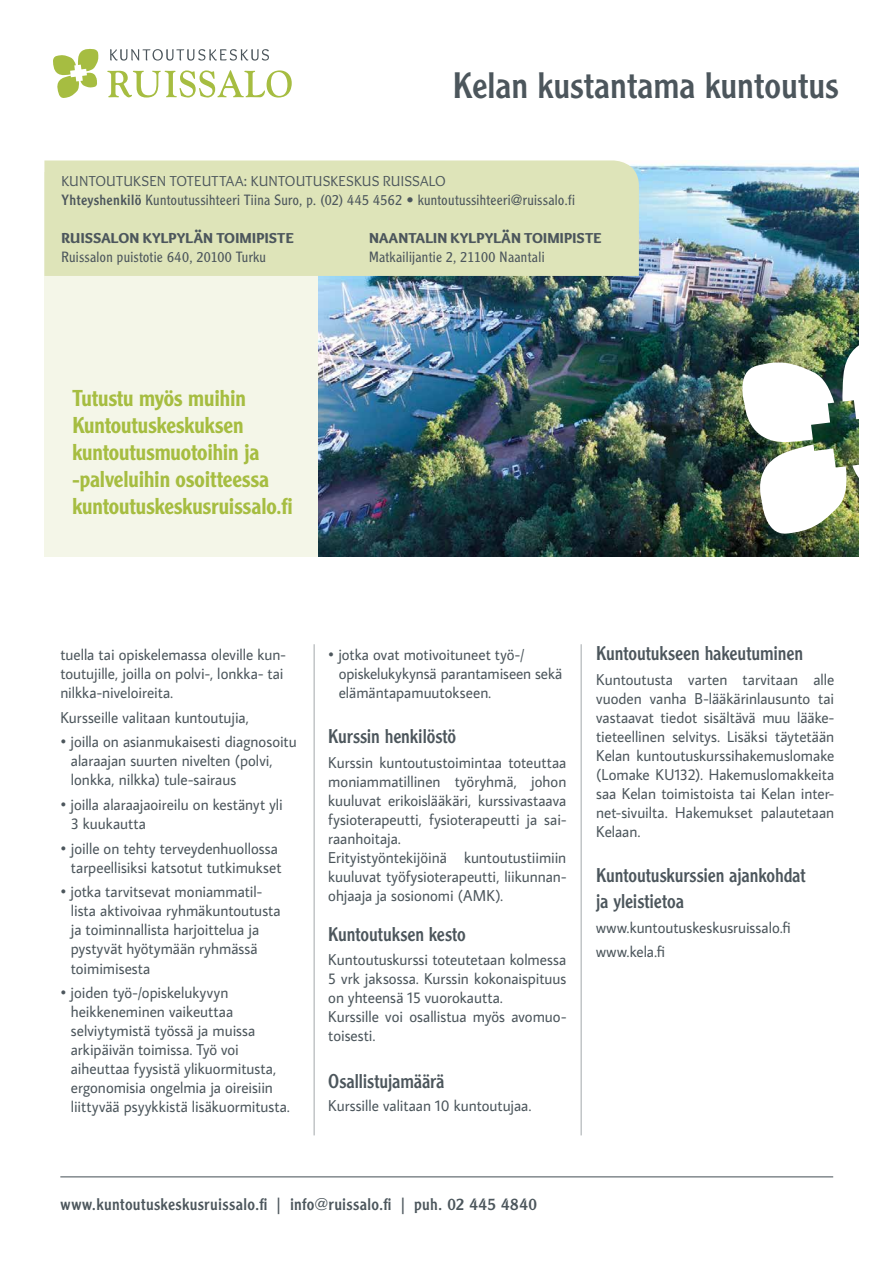
<style>
.page{position:relative;width:893px;height:1263px;background:#fff}
.page>*{position:absolute;margin:0;border:0;box-sizing:border-box;transform-origin:0 0}
.t1{font:36px "Clearface Gothic LT Std";color:#4c565c}
.t2{font:500 22.5px/27px "Clearface Gothic LT Std";letter-spacing:-.005em;color:#a6bd41;scale:.96 1}
.t3{font:19.5px/26px "Clearface Gothic LT Std";letter-spacing:-.005em;color:#4c565c;scale:.96 1}
.t4{font:16.5px "Clearface Gothic LT Std";letter-spacing:.025em;color:#4c565c}
.t5{font:15.75px/19px "Average Sans";color:#4c565c;scale:.96 1}
.t6{font:900 15px "Overlock";letter-spacing:.015em;color:#4c565c}
.t7{font:15px "Overlock";letter-spacing:.01em;color:#4c565c}
.t8{font:300 14.55px "Clearface Gothic LT Std";letter-spacing:.02em;color:#4c565c}
.s1{font-weight:400}
</style>
<div class="page">
<div style="left:44px;top:172px;width:275px;height:384px;background:#f4f6e8"></div>
<img style="left:319px;top:164px;width:540px;height:392px">
<svg style="left:110px;top:49px;width:159px;height:12px"></svg>
<svg style="left:107px;top:70px;width:185px;height:28px"></svg>
<svg style="left:53px;top:48px;width:46px;height:50px"></svg>
<img style="left:734px;top:332px;width:125px;height:204px">
<hr style="left:60px;top:1176px;width:773px;height:1px;background:#4c565c">
<hr style="left:314px;top:644px;width:1px;height:491px;background:#4c565c">
<hr style="left:581px;top:644px;width:1px;height:491px;background:#4c565c">
<div style="left:44px;top:160px;width:595px;height:116px;background:#dee4b9"></div>
<h1 class="t1" style="left:453px;top:63px;width:387px">Kelan kustantama kuntoutus</h1>
<p class="t7" style="left:61px;top:172px;width:386px">KUNTOUTUKSEN TOTEUTTAA: KUNTOUTUSKESKUS RUISSALO</p>
<p class="t8" style="left:61px;top:191px;width:515px"><span class="s1">Yhteyshenkilö</span> Kuntoutussihteeri Tiina Suro, p. (02) 445 4562 • kuntoutussihteeri@ruissalo.fi</p>
<p class="t6" style="left:61px;top:228px;width:234px">RUISSALON KYLPYLÄN TOIMIPISTE</p>
<p class="t8" style="left:61px;top:248px;width:206px">Ruissalon puistotie 640, 20100 Turku</p>
<h2 class="t2" style="left:72px;top:385px;width:231px">Tutustu myös muihin<br>Kuntoutuskeskuksen kuntoutusmuotoihin ja -palveluihin osoitteessa kuntoutuskeskusruissalo.fi</h2>
<p class="t6" style="left:369px;top:228px;width:234px">NAANTALIN KYLPYLÄN TOIMIPISTE</p>
<p class="t8" style="left:369px;top:248px;width:177px">Matkailijantie 2, 21100 Naantali</p>
<p class="t5" style="left:60px;top:645px;width:237px">tuella tai opiskelemassa oleville kun&shy;toutujille, joilla on polvi-, lonkka- tai nilkka-niveloireita.</p>
<p class="t5" style="left:60px;top:707px;width:198px">Kursseille valitaan kuntoutujia,</p>
<p class="t5" style="left:71px;top:732px;width:237px;text-indent:-10px">• joilla on asianmukaisesti diagnosoitu alaraajan suurten nivelten (polvi, lonkka, nilkka) tule-sairaus</p>
<p class="t5" style="left:71px;top:794px;width:222px;text-indent:-10px">• joilla alaraajaoireilu on kestänyt yli<br>3 kuukautta</p>
<p class="t5" style="left:60px;top:838px;width:232px;text-align:right">• joille on tehty terveydenhuollossa tarpeellisiksi katsotut tutkimukset</p>
<p class="t5" style="left:71px;top:882px;width:220px;text-indent:-10px">• jotka tarvitsevat moniammatil&shy;lista aktivoivaa ryhmäkuntoutusta ja toiminnallista harjoittelua ja pystyvät hyötymään ryhmässä toimimisesta</p>
<p class="t5" style="left:71px;top:982px;width:230px;text-indent:-10px">• joiden työ-/opiskelukyvyn heikkeneminen vaikeuttaa selviytymistä työssä ja muissa arkipäivän toimissa. Työ voi aiheuttaa fyysistä ylikuormitusta, ergonomisia ongelmia ja oireisiin liittyvää psyykkistä lisäkuormitusta.</p>
<p class="t5" style="left:339px;top:645px;width:234px;text-indent:-10px">• jotka ovat motivoituneet työ-/ opiskelukykynsä parantamiseen sekä elämäntapamuutokseen.</p>
<p class="t3" style="left:328px;top:723px;width:135px">Kurssin henkilöstö</p>
<p class="t5" style="left:328px;top:752px;width:250px">Kurssin kuntoutustoimintaa toteuttaa moniammatillinen työryhmä, johon kuuluvat erikoislääkäri, kurssivastaava fysioterapeutti, fysioterapeutti ja sai&shy;raanhoitaja.<br>Erityistyöntekijöinä kuntoutustiimiin kuuluvat työfysioterapeutti, liikunnan&shy;ohjaaja ja sosionomi (AMK).</p>
<p class="t3" style="left:328px;top:920px;width:145px">Kuntoutuksen kesto</p>
<p class="t5" style="left:328px;top:950px;width:250px">Kuntoutuskurssi toteutetaan kolmessa<br>5 vrk jaksossa. Kurssin kokonaispituus on yhteensä 15 vuorokautta.<br>Kurssille voi osallistua myös avomuo&shy;toisesti.</p>
<p class="t3" style="left:328px;top:1068px;width:123px">Osallistujamäärä</p>
<p class="t5" style="left:328px;top:1096px;width:213px">Kurssille valitaan 10 kuntoutujaa.</p>
<p class="t3" style="left:596px;top:640px;width:217px">Kuntoutukseen hakeutuminen</p>
<p class="t5" style="left:596px;top:669px;width:250px;text-align:justify">Kuntoutusta varten tarvitaan alle vuoden vanha B-lääkärinlausunto tai vastaavat tiedot sisältävä muu lääke&shy;tieteellinen selvitys. Lisäksi täytetään Kelan kuntoutuskurssihakemuslomake (Lomake KU132). Hakemuslomakkeita saa Kelan toimistoista tai Kelan inter&shy;net-sivuilta. Hakemukset palautetaan Kelaan.</p>
<p class="t3" style="left:596px;top:862px;width:220px">Kuntoutuskurssien ajankohdat ja yleistietoa</p>
<p class="t5" style="left:596px;top:914px;width:204px;line-height:24.6px">www.kuntoutuskeskusruissalo.fi www.kela.fi</p>
<p class="t4" style="left:61px;top:1194px;width:478px">www.kuntoutuskeskusruissalo.fi | info@ruissalo.fi | puh. 02 445 4840</p>
</div>
